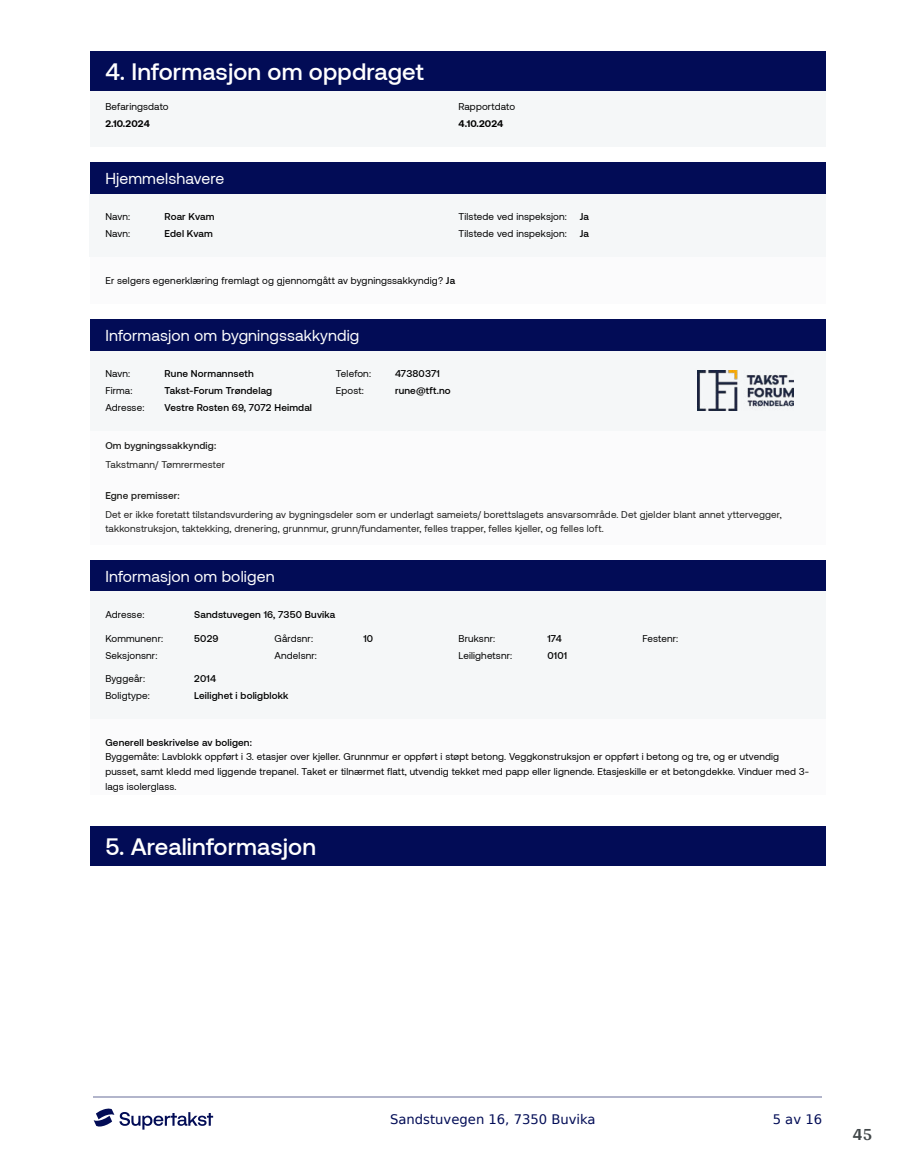
<style>
.page{position:relative;width:915px;height:1172px;background:#fff}
.page>*{position:absolute;margin:0;border:0;box-sizing:border-box;transform-origin:0 0}
.t1{font:500 23.7px "Aeonik";letter-spacing:.005em;color:#fff}
.t2{font:700 18px "Arya";color:#414749}
.t3{font:15.75px "Aeonik";letter-spacing:.01em;color:#fff}
.t4{font:13.2px "DejaVu Sans";color:#020c56}
.t5{font:9.9px/14.9px "Aeonik";letter-spacing:.015em;color:#000}
.t6{font:9.9px/14.9px "Aeonik";letter-spacing:.015em;color:#1d1d1b}
.t7{font:500 9.9px "Aeonik";letter-spacing:.015em;color:#000}
.t8{font:500 9.9px "Aeonik";letter-spacing:.015em;color:#1d1d1b}
.t9{font:700 9.9px "Aeonik";letter-spacing:.015em;color:#000}
.s1{font-weight:500}
</style>
<div class="page">
<hr style="left:93px;top:1097px;width:728px;height:1px;background:#b2b5cb">
<svg style="left:94px;top:1108px;width:119px;height:21px"></svg>
<div style="left:89px;top:52px;width:736px;height:39px;background:#020c56"></div>
<div style="left:89px;top:91px;width:736px;height:55px;background:#f5f7f8"></div>
<div style="left:89px;top:162px;width:736px;height:32px;background:#020c56"></div>
<div style="left:89px;top:194px;width:369px;height:31px;background:#f5f7f8"></div>
<div style="left:458px;top:194px;width:367px;height:31px;background:#f5f7f8"></div>
<div style="left:89px;top:225px;width:369px;height:32px;background:#f5f7f8"></div>
<div style="left:458px;top:225px;width:367px;height:32px;background:#f5f7f8"></div>
<div style="left:89px;top:257px;width:736px;height:46px;background:#f5f7f8"></div>
<div style="left:89px;top:319px;width:736px;height:32px;background:#020c56"></div>
<div style="left:89px;top:431px;width:736px;height:49px;background:#f5f7f8"></div>
<div style="left:89px;top:480px;width:736px;height:64px;background:#f5f7f8"></div>
<div style="left:89px;top:560px;width:736px;height:32px;background:#020c56"></div>
<div style="left:89px;top:592px;width:736px;height:127px;background:#f5f7f8"></div>
<div style="left:89px;top:719px;width:736px;height:76px;background:#f5f7f8"></div>
<div style="left:89px;top:826px;width:736px;height:40px;background:#020c56"></div>
<div style="left:89px;top:351px;width:491px;height:80px;background:#f5f7f8"></div>
<div style="left:580px;top:351px;width:245px;height:80px;background:#f5f7f8"></div>
<img style="left:697px;top:370px;width:96px;height:41px">
<h1 class="t1" style="left:105px;top:59px;width:320px">4. Informasjon om oppdraget</h1>
<p class="t5" style="left:105px;top:99px;width:65px">Befaringsdato</p>
<p class="t5" style="left:458px;top:99px;width:58px">Rapportdato</p>
<p class="t9" style="left:105px;top:117px;width:46px">2.10.2024</p>
<p class="t9" style="left:458px;top:117px;width:46px">4.10.2024</p>
<h3 class="t3" style="left:105px;top:170px;width:120px">Hjemmelshavere</h3>
<p class="t5" style="left:105px;top:210px;width:26px">Navn:</p>
<p class="t7" style="left:164px;top:211px;width:51px">Roar Kvam</p>
<p class="t5" style="left:458px;top:210px;width:110px">Tilstede ved inspeksjon:</p>
<p class="t7" style="left:579px;top:211px;width:11px">Ja</p>
<p class="t5" style="left:105px;top:226px;width:26px">Navn:</p>
<p class="t7" style="left:164px;top:228px;width:50px">Edel Kvam</p>
<p class="t5" style="left:458px;top:226px;width:110px">Tilstede ved inspeksjon:</p>
<p class="t7" style="left:579px;top:228px;width:11px">Ja</p>
<p class="t5" style="left:105px;top:273px;width:351px">Er selgers egenerklæring fremlagt og gjennomgått av bygningssakkyndig? <span class="s1">Ja</span></p>
<h3 class="t3" style="left:105px;top:327px;width:255px">Informasjon om bygningssakkyndig</h3>
<p class="t5" style="left:105px;top:366px;width:26px">Navn:</p>
<p class="t7" style="left:164px;top:368px;width:91px">Rune Normannseth</p>
<p class="t5" style="left:336px;top:366px;width:37px">Telefon:</p>
<p class="t7" style="left:395px;top:368px;width:46px">47380371</p>
<p class="t5" style="left:105px;top:383px;width:29px">Firma:</p>
<p class="t7" style="left:164px;top:385px;width:109px">Takst-Forum Trøndelag</p>
<p class="t5" style="left:336px;top:383px;width:29px">Epost:</p>
<p class="t7" style="left:395px;top:385px;width:57px">rune@tft.no</p>
<p class="t5" style="left:105px;top:400px;width:41px">Adresse:</p>
<p class="t7" style="left:164px;top:402px;width:149px">Vestre Rosten 69, 7072 Heimdal</p>
<p class="t8" style="left:105px;top:440px;width:112px">Om bygningssakkyndig:</p>
<p class="t6" style="left:105px;top:457px;width:121px">Takstmann/ Tømrermester</p>
<p class="t8" style="left:105px;top:490px;width:76px">Egne premisser:</p>
<p class="t6" style="left:105px;top:507px;width:677px">Det er ikke foretatt tilstandsvurdering av bygningsdeler som er underlagt sameiets/ borettslagets ansvarsområde. Det gjelder blant annet yttervegger, takkonstruksjon, taktekking, drenering, grunnmur, grunn/fundamenter, felles trapper, felles kjeller, og felles loft.</p>
<h3 class="t3" style="left:105px;top:567px;width:171px">Informasjon om boligen</h3>
<p class="t5" style="left:105px;top:607px;width:41px">Adresse:</p>
<p class="t7" style="left:194px;top:609px;width:142px">Sandstuvegen 16, 7350 Buvika</p>
<p class="t5" style="left:105px;top:631px;width:59px">Kommunenr:</p>
<p class="t7" style="left:194px;top:633px;width:26px">5029</p>
<p class="t5" style="left:274px;top:631px;width:40px">Gårdsnr:</p>
<p class="t7" style="left:363px;top:633px;width:11px">10</p>
<p class="t5" style="left:458px;top:631px;width:38px">Bruksnr:</p>
<p class="t7" style="left:547px;top:633px;width:16px">174</p>
<p class="t5" style="left:642px;top:631px;width:37px">Festenr:</p>
<p class="t5" style="left:105px;top:648px;width:54px">Seksjonsnr:</p>
<p class="t5" style="left:274px;top:648px;width:44px">Andelsnr:</p>
<p class="t5" style="left:458px;top:648px;width:55px">Leilighetsnr:</p>
<p class="t7" style="left:547px;top:650px;width:21px">0101</p>
<p class="t5" style="left:105px;top:671px;width:41px">Byggeår:</p>
<p class="t7" style="left:194px;top:673px;width:23px">2014</p>
<p class="t5" style="left:105px;top:688px;width:46px">Boligtype:</p>
<p class="t7" style="left:194px;top:690px;width:96px">Leilighet i boligblokk</p>
<p class="t7" style="left:105px;top:736px;width:148px">Generell beskrivelse av boligen:</p>
<p class="t5" style="left:105px;top:749px;width:705px">Byggemåte: Lavblokk oppført i 3. etasjer over kjeller. Grunnmur er oppført i støpt betong. Veggkonstruksjon er oppført i betong og tre, og er utvendig pusset, samt kledd med liggende trepanel. Taket er tilnærmet flatt, utvendig tekket med papp eller lignende. Etasjeskille er et betongdekke. Vinduer med 3- lags isolerglass.</p>
<h1 class="t1" style="left:105px;top:833px;width:212px">5. Arealinformasjon</h1>
<h3 class="t4" style="left:390px;top:1108px;width:207px">Sandstuvegen 16, 7350 Buvika</h3>
<h3 class="t4" style="left:772px;top:1108px;width:51px">5 av 16</h3>
<h2 class="t2" style="left:852px;top:1123px;width:21px">45</h2>
</div>
